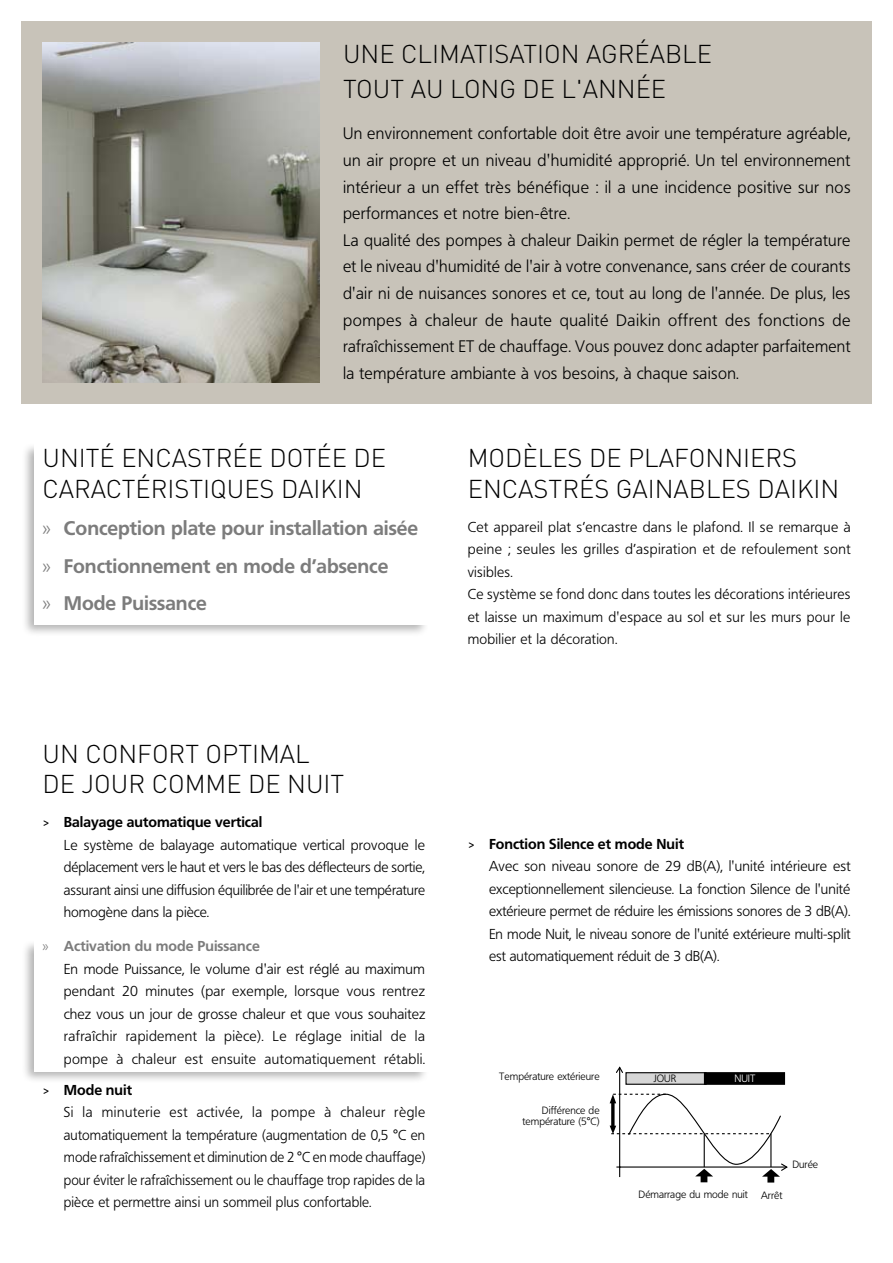
<style>
.page{position:relative;width:893px;height:1263px;background:#fff}
.page>*{position:absolute;margin:0;border:0;box-sizing:border-box;transform-origin:0 0}
.t1{font:300 25.5px/30.6px "DIN";color:#000}
.t2{font:700 19.5px/37.5px "Frutiger BSK65";color:#7c7c7c}
.t3{font:300 16.5px/26.5px "Frutiger BSK45";letter-spacing:.02em;color:#000}
.t4{font:300 14.25px/22.5px "Frutiger BSK45";letter-spacing:.02em;color:#000;text-align:justify}
.t5{font:700 14.25px "Frutiger BSK65";color:#000}
.t6{font:700 14.25px "Frutiger BSK65";color:#7c7c7c}
.t7{font:300 10.5px/11.2px "Frutiger BSK45";color:#000;text-align:right}
.t8{font:300 10.5px "Frutiger BSK45";color:#fff}
.s1{font-family:"Frutiger BSK45";font-weight:300}
.s2{font-family:"DIN";font-weight:400}
</style>
<div class="page">
<div style="left:21px;top:21px;width:851px;height:383px;background:#c8c3b9"></div>
<img style="left:43px;top:43px;width:277px;height:340px">
<div style="left:21px;top:939px;width:408px;height:145px;background:#000;opacity:.3"></div>
<div style="left:21px;top:443px;width:408px;height:194px;background:#000;opacity:.3"></div>
<div style="left:34px;top:439px;width:399px;height:186px;background:#fff"></div>
<div style="left:34px;top:866px;width:399px;height:205px;background:#fff"></div>
<svg style="left:610px;top:1066px;width:178px;height:116px"></svg>
<h1 class="t1" style="left:343px;top:36px;width:371px;line-height:34.7px">UNE CLIMATISATION AGRÉABLE<br>TOUT AU LONG DE L'ANNÉE</h1>
<p class="t3" style="left:343px;top:121px;width:509px">Un environnement confortable doit être avoir une température agréable, un air propre et un niveau d'humidité approprié. Un tel environnement intérieur a un effet très bénéfique : il a une incidence positive sur nos performances et notre bien-être.<br>La qualité des pompes à chaleur Daikin permet de régler la température et le niveau d'humidité de l'air à votre convenance, sans créer de courants d'air ni de nuisances sonores et ce, tout au long de l'année. De plus, les pompes à chaleur de haute qualité Daikin offrent des fonctions de rafraîchissement ET de chauffage. Vous pouvez donc adapter parfaitement la température ambiante à vos besoins, à chaque saison.</p>
<h1 class="t1" style="left:43px;top:442px;width:345px">UNITÉ ENCASTRÉE DOTÉE DE<br>CARACTÉRISTIQUES DAIKIN</h1>
<h2 class="t2" style="left:43px;top:510px;width:377px"><span class="s1">»</span> Conception plate pour installation aisée <span class="s1">»</span> Fonctionnement en mode d’absence<br><span class="s1">»</span> Mode Puissance</h2>
<h1 class="t1" style="left:43px;top:737px;width:303px">UN CONFORT OPTIMAL<br>DE JOUR COMME DE NUIT</h1>
<p class="t5" style="left:43px;top:814px;width:221px"><span class="s2">&gt;</span> Balayage automatique vertical</p>
<p class="t4" style="left:64px;top:834px;width:363px">Le système de balayage automatique vertical provoque le déplacement vers le haut et vers le bas des déflecteurs de sortie, assurant ainsi une diffusion équilibrée de l'air et une température homogène dans la pièce.</p>
<p class="t6" style="left:43px;top:938px;width:219px"><span class="s1">»</span> Activation du mode Puissance</p>
<p class="t4" style="left:64px;top:958px;width:363px">En mode Puissance, le volume d'air est réglé au maximum pendant 20 minutes (par exemple, lorsque vous rentrez chez vous un jour de grosse chaleur et que vous souhaitez rafraîchir rapidement la pièce). Le réglage initial de la pompe à chaleur est ensuite automatiquement rétabli.</p>
<p class="t5" style="left:43px;top:1081px;width:91px"><span class="s2">&gt;</span> Mode nuit</p>
<p class="t4" style="left:64px;top:1101px;width:363px">Si la minuterie est activée, la pompe à chaleur règle automatiquement la température (augmentation de 0,5 °C en mode rafraîchissement et diminution de 2 °C en mode chauffage) pour éviter le rafraîchissement ou le chauffage trop rapides de la pièce et permettre ainsi un sommeil plus confortable.</p>
<h1 class="t1" style="left:468px;top:442px;width:373px">MODÈLES DE PLAFONNIERS<br>ENCASTRÉS GAINABLES DAIKIN</h1>
<p class="t4" style="left:468px;top:516px;width:384px;text-align:left">Cet appareil plat s’encastre dans le plafond. Il se remarque à peine ; seules les grilles d’aspiration et de refoulement sont visibles.<br>Ce système se fond donc dans toutes les décorations intérieures et laisse un maximum d'espace au sol et sur les murs pour le mobilier et la décoration.</p>
<p class="t5" style="left:468px;top:835px;width:218px"><span class="s2">&gt;</span> Fonction Silence et mode Nuit</p>
<p class="t4" style="left:489px;top:855px;width:363px">Avec son niveau sonore de 29 dB(A), l'unité intérieure est exceptionnellement silencieuse. La fonction Silence de l'unité extérieure permet de réduire les émissions sonores de 3 dB(A).<br>En mode Nuit, le niveau sonore de l'unité extérieure multi-split est automatiquement réduit de 3 dB(A).</p>
<p class="t7" style="left:499px;top:1071px;width:102px">Température extérieure</p>
<p class="t7" style="left:522px;top:1105px;width:79px">Différence de température (5°C)</p>
<p class="t7" style="left:653px;top:1073px;width:24px">JOUR</p>
<p class="t8" style="left:734px;top:1072px;width:22px">NUIT</p>
<p class="t7" style="left:639px;top:1189px;width:111px">Démarrage du mode nuit</p>
<p class="t7" style="left:761px;top:1190px;width:23px">Arrêt</p>
<p class="t7" style="left:792px;top:1158px;width:27px">Durée</p>
</div>
